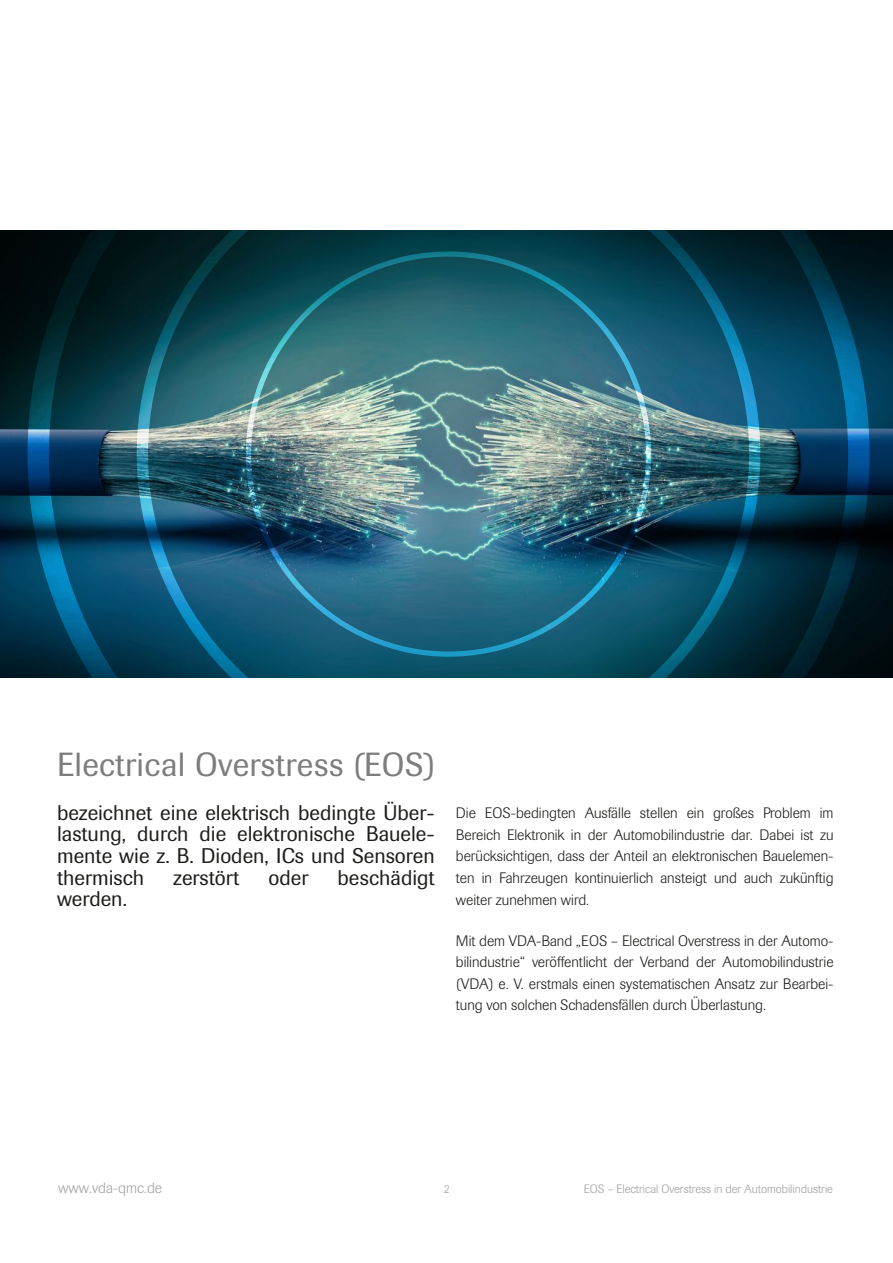
<style>
.page{position:relative;width:893px;height:1263px;background:#fff}
.page>*{position:absolute;margin:0;border:0;box-sizing:border-box;transform-origin:0 0}
.t1{font:33.15px "Imago";letter-spacing:.01em;color:#7d7d7d}
.t2{font:21px/21.6px "Imago";color:#1d1d1b;text-align:justify}
.t3{font:300 15px/21.6px "Imago";color:#1d1d1b;text-align:justify}
.t4{font:300 15px "Imago";color:#a0a09f}
.t5{font:300 12px "Imago";color:#a0a09f}
</style>
<div class="page">
<img style="left:0;top:231px;width:893px;height:446px">
<img style="left:28px;top:231px;width:842px;height:446px">
<h1 class="t1" style="left:57px;top:745px;width:379px">Electrical Overstress (EOS)</h1>
<h2 class="t2" style="left:57px;top:802px;width:379px">bezeichnet eine elektrisch bedingte Über&shy;lastung, durch die elektronische Bauele&shy;mente wie z. B. Dioden, ICs und Sensoren thermisch</h2>
<h2 class="t2" style="left:173px;top:867px;width:68px">zerstört</h2>
<h2 class="t2" style="left:269px;top:867px;width:41px">oder</h2>
<h2 class="t2" style="left:338px;top:867px;width:99px">beschädigt</h2>
<h2 class="t2" style="left:57px;top:888px;width:71px">werden.</h2>
<p class="t3" style="left:456px;top:802px;width:379px">Die EOS-bedingten Ausfälle stellen ein großes Problem im Bereich Elektronik in der Automobilindustrie dar. Dabei ist zu berücksichtigen, dass der Anteil an elektronischen Bauelemen&shy;ten in Fahrzeugen kontinuierlich ansteigt und auch zukünftig weiter zunehmen wird.</p>
<p class="t3" style="left:456px;top:930px;width:379px">Mit dem VDA-Band „EOS – Electrical Overstress in der Automo&shy;bilindustrie“ veröffentlicht der Verband der Automobilindustrie (VDA) e. V. erstmals einen systematischen Ansatz zur Bearbei&shy;tung von solchen Schadensfällen durch Überlastung.</p>
<p class="t4" style="left:58px;top:1180px;width:105px">www.vda-qmc.de</p>
<p class="t5" style="left:444px;top:1182px;width:7px">2</p>
<p class="t5" style="left:584px;top:1182px;width:251px">EOS – Electrical Overstress in der Automobilindustrie</p>
</div>
